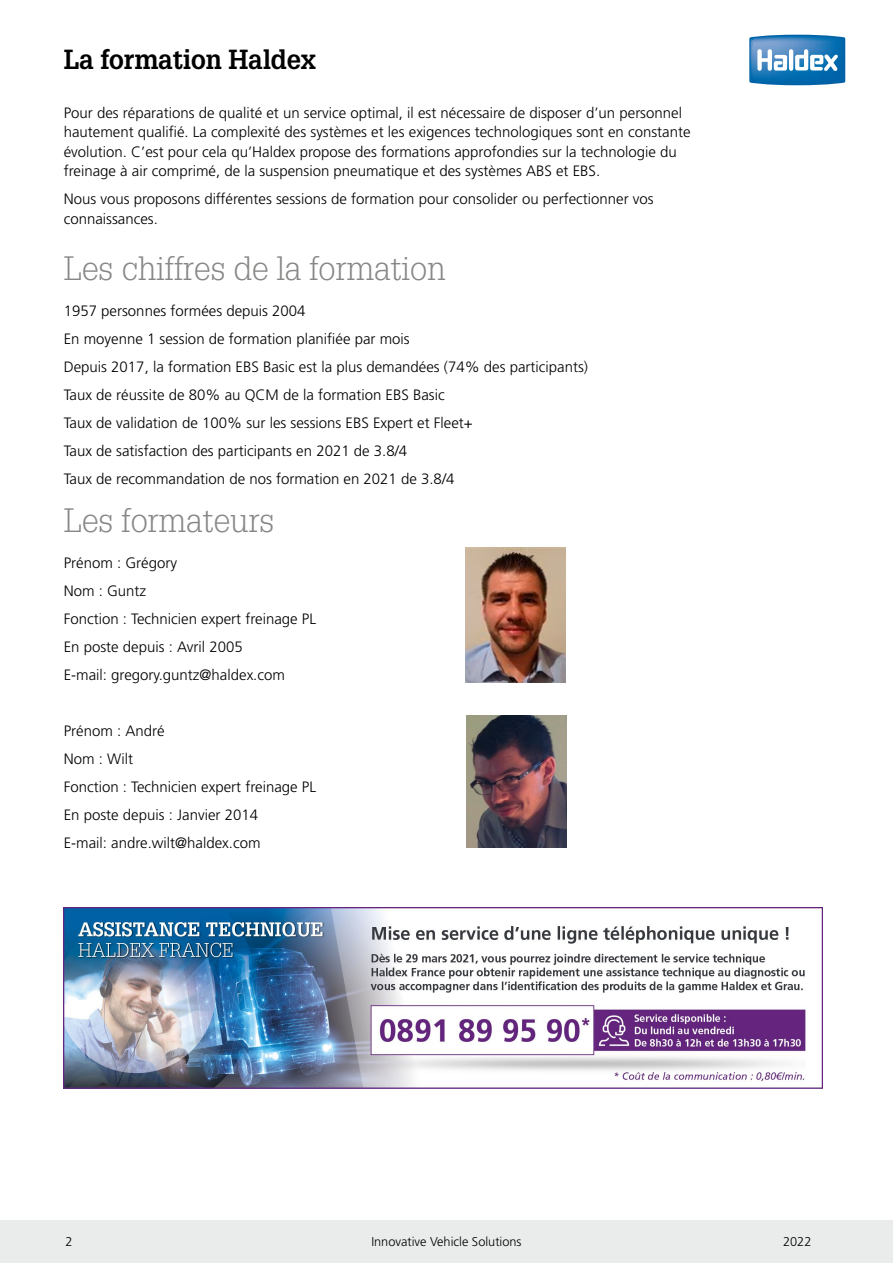
<style>
.page{position:relative;width:893px;height:1263px;background:#fff}
.page>*{position:absolute;margin:0;border:0;box-sizing:border-box;transform-origin:0 0}
.Content_Head{font:300 33px "Glypha LT Std";color:#878786}
.Content_Copy{font:300 33px "Glypha LT Std";color:#878786}
.Page_Head{font:700 27px "Glypha LT Std";letter-spacing:-.01em;color:#000;scale:.95 1}
.Content_Copy-2{font:300 15px "Frutiger LT";color:#000}
.Content_Head-2{font:300 15px/19.5px "Frutiger LT";color:#000}
.Content_Copy-3{font:300 15px/19.5px "Frutiger LT Pro";color:#000}
.t1{font:300 12.75px "Frutiger LT";color:#000}
.t2{font:300 12.75px "Frutiger LT Pro";color:#000}
.s1{font-family:"Frutiger LT"}
</style>
<div class="page">
<svg style="left:749px;top:34px;width:97px;height:51px"></svg>
<img style="left:466px;top:548px;width:100px;height:134px">
<img style="left:467px;top:715px;width:100px;height:132px">
<img style="left:64px;top:907px;width:759px;height:181px">
<div style="left:0;top:1220px;width:893px;height:43px;background:#eaebeb"></div>
<p class="Page_Head" style="left:64px;top:43px;width:267px">La formation Haldex</p>
<p class="Content_Head-2" style="left:64px;top:103px;width:628px">Pour des réparations de qualité et un service optimal, il est nécessaire de disposer d’un personnel hautement qualifié. La complexité des systèmes et les exigences technologiques sont en constante évolution. C’est pour cela qu’Haldex propose des formations approfondies sur la technologie du freinage à air comprimé, de la suspension pneumatique et des systèmes ABS et EBS.</p>
<p class="Content_Copy-3" style="left:64px;top:189px;width:591px">Nous vous proposons différentes sessions de formation pour consolider ou perfectionner vos connaissanc<span class="s1">es.</span></p>
<p class="Content_Head" style="left:64px;top:249px;width:383px">Les chiffres de la formation</p>
<p class="Content_Copy-2" style="left:64px;top:302px;width:243px">1957 personnes formées depuis 2004</p>
<p class="Content_Copy-2" style="left:64px;top:330px;width:347px">En moyenne 1 session de formation planifiée par mois</p>
<p class="Content_Copy-2" style="left:64px;top:358px;width:526px">Depuis 2017, la formation EBS Basic est la plus demandées (74% des participants)</p>
<p class="Content_Copy-2" style="left:64px;top:386px;width:382px">Taux de réussite de 80% au QCM de la formation EBS Basic</p>
<p class="Content_Copy-2" style="left:64px;top:414px;width:411px">Taux de validation de 100% sur les sessions EBS Expert et Fleet+</p>
<p class="Content_Copy-2" style="left:64px;top:442px;width:345px">Taux de satisfaction des participants en 2021 de 3.8/4</p>
<p class="Content_Copy-2" style="left:64px;top:470px;width:392px">Taux de recommandation de nos formation en 2021 de 3.8/4</p>
<p class="Content_Copy" style="left:64px;top:501px;width:212px">Les formateurs</p>
<p class="Content_Head-2" style="left:64px;top:553px;width:115px">Prénom : Grégory</p>
<p class="Content_Head-2" style="left:64px;top:581px;width:84px">Nom : Guntz</p>
<p class="Content_Head-2" style="left:64px;top:609px;width:254px">Fonction : Technicien expert freinage PL</p>
<p class="Content_Head-2" style="left:64px;top:637px;width:180px">En poste depuis : Avril 2005</p>
<p class="Content_Head-2" style="left:64px;top:665px;width:223px">E-mail: gregory.guntz@haldex.com</p>
<p class="Content_Copy-2" style="left:64px;top:722px;width:102px">Prénom : André</p>
<p class="Content_Copy-2" style="left:64px;top:750px;width:71px">Nom : Wilt</p>
<p class="Content_Copy-2" style="left:64px;top:778px;width:254px">Fonction : Technicien expert freinage PL</p>
<p class="Content_Copy-2" style="left:64px;top:806px;width:196px">En poste depuis : Janvier 2014</p>
<p class="Content_Copy-2" style="left:64px;top:834px;width:198px">E-mail: andre.wilt@haldex.com</p>
<p class="t1" style="left:66px;top:1234px;width:9px">2</p>
<p class="t1" style="left:371px;top:1234px;width:152px">Innovative Vehicle Solutions</p>
<p class="t2" style="left:783px;top:1234px;width:30px">2022</p>
</div>
